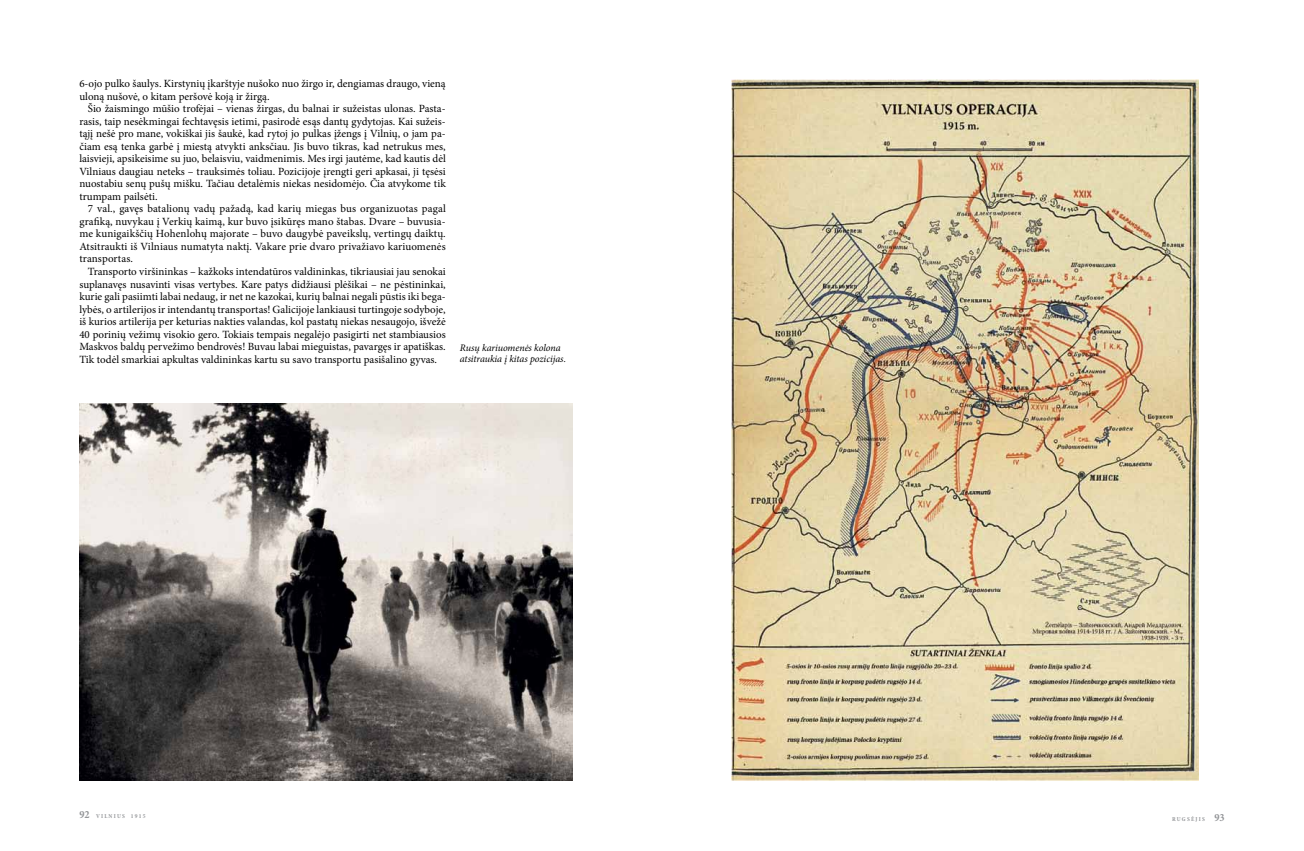
<style>
.page{position:relative;width:1304px;height:851px;background:#fff}
.page>*{position:absolute;margin:0;border:0;box-sizing:border-box;transform-origin:0 0}
.t1{font:11px/12.5px "Minion Pro";color:#000;text-align:justify}
.t2{font:700 condensed 11px "Minion Pro";color:#939598}
.t3{font:italic 10px/11px "Minion Pro";letter-spacing:-.01em;color:#000}
.t4{font:700 condensed 6px "Minion Pro";letter-spacing:.2em;color:#939598}
.s1{font-size:11px}
</style>
<div class="page">
<img style="left:79px;top:403px;width:494px;height:377px">
<img style="left:731px;top:79px;width:468px;height:701px">
<p class="t1" style="left:79px;top:78px;width:368px">6-ojo pulko šaulys. Kirstynių įkarštyje nušoko nuo žirgo ir, dengiamas draugo, vieną uloną nušovė, o kitam peršovė koją ir žirgą.</p>
<p class="t1" style="left:79px;top:103px;width:368px;text-indent:9px">Šio žaismingo mūšio trofėjai – vienas žirgas, du balnai ir sužeistas ulonas. Pasta&shy;rasis, taip nesėkmingai fechtavęsis ietimi, pasirodė esąs dantų gydytojas. Kai sužeis&shy;tąjį nešė pro mane, vokiškai jis šaukė, kad rytoj jo pulkas įžengs į Vilnių, o jam pa&shy;čiam esą tenka garbė į miestą atvykti anksčiau. Jis buvo tikras, kad netrukus mes, laisvieji, apsikeisime su juo, belaisviu, vaidmenimis. Mes irgi jautėme, kad kautis dėl Vilniaus daugiau neteks – trauksimės toliau. Pozicijoje įrengti geri apkasai, ji tęsėsi nuostabiu senų pušų mišku. Tačiau detalėmis niekas nesidomėjo. Čia atvykome tik trumpam pailsėti.</p>
<p class="t1" style="left:79px;top:203px;width:368px;text-indent:9px">7 val., gavęs batalionų vadų pažadą, kad karių miegas bus organizuotas pagal grafiką, nuvykau į Verkių kaimą, kur buvo įsikūręs mano štabas. Dvare – buvusia&shy;me kunigaikščių Hohenlohų majorate – buvo daugybė paveikslų, vertingų daiktų.<br>Atsitraukti iš Vilniaus numatyta naktį. Vakare prie dvaro privažiavo kariuomenės transportas.</p>
<p class="t1" style="left:79px;top:265px;width:368px;text-indent:9px">Transporto viršininkas – kažkoks intendatūros valdininkas, tikriausiai jau senokai suplanavęs nusavinti visas vertybes. Kare patys didžiausi plėšikai – ne pėstininkai, kurie gali pasiimti labai nedaug, ir net ne kazokai, kurių balnai negali pūstis iki bega&shy;lybės, o artilerijos ir intendantų transportas! Galicijoje lankiausi turtingoje sodyboje, iš kurios artilerija per keturias nakties valandas, kol pastatų niekas nesaugojo, išvežė 40 porinių vežimų visokio gero. Tokiais tempais negalėjo pasigirti net stambiausios Maskvos baldų pervežimo bendrovės! Buvau labai mieguistas, pavargęs ir apatiškas.<br>Tik todėl smarkiai apkultas valdininkas kartu su savo transportu pasišalino gyvas.</p>
<p class="t3" style="left:460px;top:342px;width:108px">Rusų kariuomenės kolona atsitraukia į kitas pozicijas.</p>
<p class="t4" style="left:79px;top:811px;width:68px"><span class="s1">92</span> VILNIUS 1915</p>
<p class="t2" style="left:1214px;top:809px;width:12px">93</p>
<p class="t4" style="left:1172px;top:814px;width:31px">RU GSĖJIS</p>
</div>
